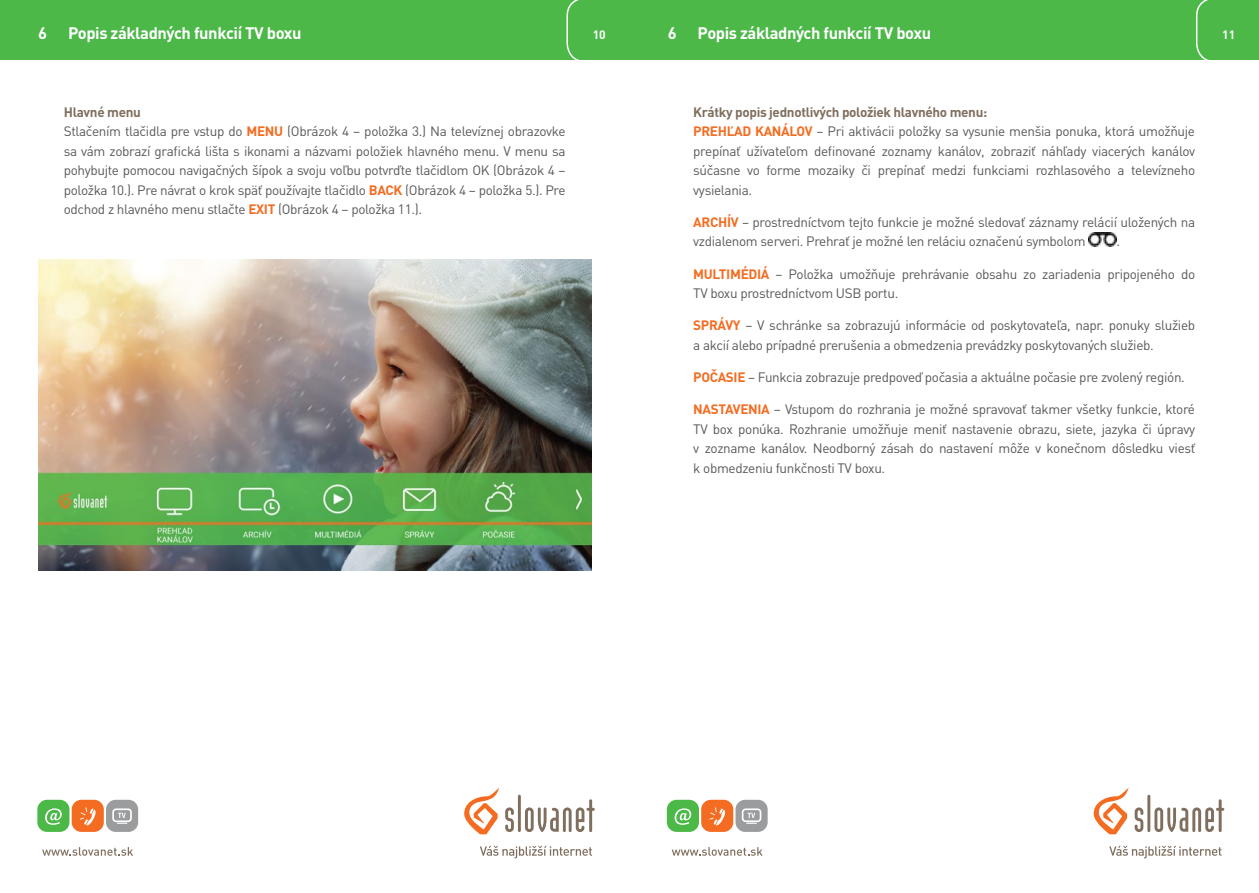
<style>
.page{position:relative;width:1259px;height:893px;background:#fff}
.page>*{position:absolute;margin:0;border:0;box-sizing:border-box;transform-origin:0 0}
.t1{font:700 16.5px "DIN Pro";letter-spacing:-.025em;color:#fff}
.Text{font:13.5px/19.5px "DIN Pro";letter-spacing:-.025em;color:#57585a;text-align:justify}
.t2{font:700 13.5px "DIN Pro";letter-spacing:-.025em;color:#806f5f}
.t3{font:700 12px "DIN Pro";color:#fff}
.s1{font-weight:700;color:#f36c21}
</style>
<div class="page">
<svg style="left:464px;top:788px;width:35px;height:46px"></svg>
<svg style="left:42px;top:847px;width:91px;height:9px"></svg>
<div style="left:37px;top:800px;width:32px;height:32px;background:#4cb848;border-radius:10px"></div>
<div style="left:72px;top:800px;width:32px;height:32px;background:#f36c21;border-radius:10px"></div>
<svg style="left:45px;top:808px;width:17px;height:17px"></svg>
<svg style="left:80px;top:807px;width:16px;height:18px"></svg>
<div style="left:106px;top:800px;width:32px;height:32px;background:#9a9c9d;border-radius:10px"></div>
<svg style="left:112px;top:808px;width:20px;height:16px"></svg>
<svg style="left:505px;top:807px;width:9px;height:25px"></svg>
<hr style="left:518px;top:795px;width:3px;height:37px;background:#806f5f">
<svg style="left:525px;top:799px;width:70px;height:33px"></svg>
<svg style="left:480px;top:846px;width:112px;height:12px"></svg>
<svg style="left:1093px;top:788px;width:35px;height:46px"></svg>
<svg style="left:671px;top:847px;width:91px;height:9px"></svg>
<div style="left:667px;top:800px;width:32px;height:32px;background:#4cb848;border-radius:10px"></div>
<div style="left:701px;top:800px;width:32px;height:32px;background:#f36c21;border-radius:10px"></div>
<svg style="left:674px;top:808px;width:17px;height:17px"></svg>
<svg style="left:709px;top:807px;width:16px;height:18px"></svg>
<div style="left:735px;top:800px;width:32px;height:32px;background:#9a9c9d;border-radius:10px"></div>
<svg style="left:742px;top:808px;width:19px;height:16px"></svg>
<svg style="left:1134px;top:807px;width:9px;height:25px"></svg>
<hr style="left:1147px;top:795px;width:3px;height:37px;background:#806f5f">
<svg style="left:1154px;top:799px;width:70px;height:33px"></svg>
<svg style="left:1109px;top:846px;width:112px;height:12px"></svg>
<div style="left:0;top:0;width:1259px;height:60px;background:#4cb848"></div>
<svg style="left:566px;top:0;width:13px;height:60px"></svg>
<svg style="left:1196px;top:0;width:13px;height:60px"></svg>
<img style="left:38px;top:259px;width:553px;height:311px">
<img style="left:1088px;top:233px;width:28px;height:13px">
<h1 class="t1" style="left:38px;top:22px;width:10px">6</h1>
<h1 class="t1" style="left:68px;top:22px;width:235px">Popis základných funkcií TV boxu</h1>
<h3 class="t2" style="left:64px;top:103px;width:79px">Hlavné menu</h3>
<p class="Text" style="left:64px;top:121px;width:503px">Stlačením tlačidla pre vstup do <span class="s1">MENU</span> (Obrázok 4 – položka 3.) Na televíznej obrazovke sa vám zobrazí grafická lišta s ikonami a názvami položiek hlavného menu. V menu sa pohybujte pomocou navigačných šípok a svoju voľbu potvrďte tlačidlom OK (Obrázok 4 – položka 10.). Pre návrat o krok späť používajte tlačidlo <span class="s1">BACK</span> (Obrázok 4 – položka 5.). Pre odchod z hlavného menu stlačte <span class="s1">EXIT</span> (Obrázok 4 – položka 11.).</p>
<h1 class="t1" style="left:668px;top:22px;width:10px">6</h1>
<h1 class="t1" style="left:697px;top:22px;width:235px">Popis základných funkcií TV boxu</h1>
<p class="t3" style="left:593px;top:27px;width:15px">10</p>
<p class="t3" style="left:1222px;top:27px;width:15px">11</p>
<h3 class="t2" style="left:693px;top:103px;width:295px">Krátky popis jednotlivých položiek hlavného menu:</h3>
<p class="Text" style="left:693px;top:121px;width:503px"><span class="s1">PREHĽAD KANÁLOV</span> – Pri aktivácii položky sa vysunie menšia ponuka, ktorá umožňuje prepínať užívateľom definované zoznamy kanálov, zobraziť náhľady viacerých kanálov súčasne vo forme mozaiky či prepínať medzi funkciami rozhlasového a televízneho vysielania.</p>
<p class="Text" style="left:693px;top:212px;width:503px"><span class="s1">ARCHÍV</span> – prostredníctvom tejto funkcie je možné sledovať záznamy relácií uložených na vzdialenom serveri. Prehrať je možné len reláciu označenú symbolom</p>
<p class="Text" style="left:1116px;top:231px;width:5px">.</p>
<p class="Text" style="left:693px;top:263px;width:503px"><span class="s1">MULTIMÉDIÁ</span> – Položka umožňuje prehrávanie obsahu zo zariadenia pripojeného do<br>TV boxu prostredníctvom USB portu.</p>
<p class="Text" style="left:693px;top:315px;width:503px"><span class="s1">SPRÁVY</span> – V schránke sa zobrazujú informácie od poskytovateľa, napr. ponuky služieb a akcií alebo prípadné prerušenia a obmedzenia prevádzky poskytovaných služieb.</p>
<p class="Text" style="left:693px;top:367px;width:493px"><span class="s1">POČASIE</span> – Funkcia zobrazuje predpoveď počasia a aktuálne počasie pre zvolený región.</p>
<p class="Text" style="left:693px;top:399px;width:503px"><span class="s1">NASTAVENIA</span> – Vstupom do rozhrania je možné spravovať takmer všetky funkcie, ktoré TV box ponúka. Rozhranie umožňuje meniť nastavenie obrazu, siete, jazyka či úpravy v zozname kanálov. Neodborný zásah do nastavení môže v konečnom dôsledku viesť k obmedzeniu funkčnosti TV boxu.</p>
</div>
